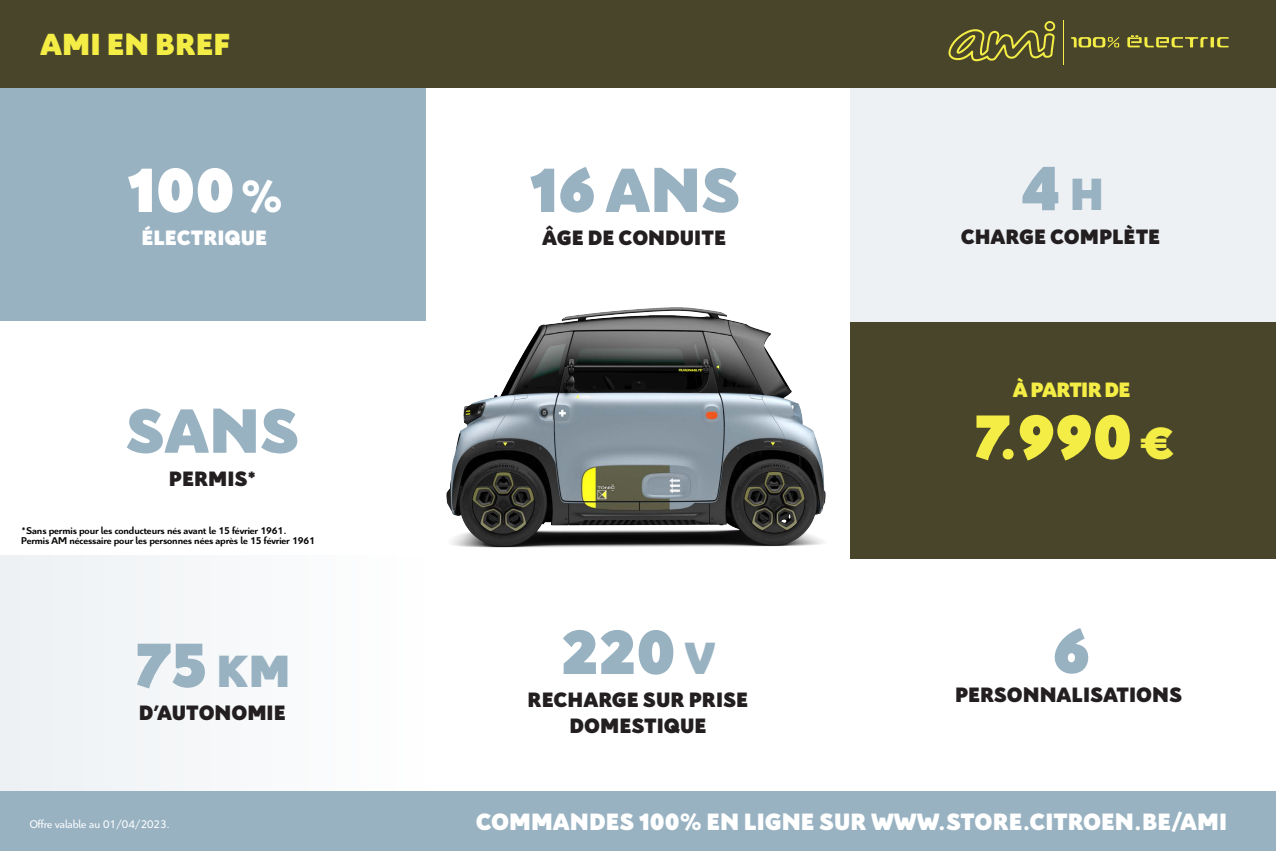
<style>
.page{position:relative;width:1276px;height:851px;background:#fff}
.page>*{position:absolute;margin:0;border:0;box-sizing:border-box;transform-origin:0 0}
.t1{font:900 67.5px "Citroen";color:#98b2c2}
.t2{font:900 67.5px "Citroen";color:#f4ed45}
.t3{font:900 67.5px "Citroen";color:#fff}
.t4{font:900 48.75px "Citroen";color:#f4ed45}
.t5{font:900 33px "Citroen";color:#f4ed45}
.t6{font:900 25.5px "Citroen";color:#fff}
.t7{font:900 22.5px/25.5px "Citroen";color:#231f20;text-align:center}
.t8{font:900 22.5px "Citroen";color:#fff}
.t9{font:900 22.5px "Citroen";letter-spacing:-.03em;color:#f4ed45}
.t10{font:12px "Citroen";color:#fff}
.t11{font:700 10.57px/9.8px "Citroen";letter-spacing:-.005em;color:#040503}
.s1{font-size:48.75px}
</style>
<div class="page">
<div style="left:0;top:85px;width:425px;height:236px;background:#98b2c2"></div>
<div style="left:850px;top:86px;width:426px;height:236px;background:#edf1f4"></div>
<div style="left:0;top:0;width:1276px;height:87px;background:#49452a"></div>
<div style="left:0;top:555px;width:425px;height:236px;background:#f6f8f9"></div>
<img style="left:425px;top:197px;width:602px;height:362px">
<div style="left:850px;top:322px;width:426px;height:236px;background:#49452a"></div>
<div style="left:0;top:791px;width:1276px;height:59px;background:#98b2c2"></div>
<svg style="left:1210px;top:37px;width:4px;height:10px"></svg>
<svg style="left:1217px;top:37px;width:11px;height:10px"></svg>
<svg style="left:1127px;top:35px;width:80px;height:12px"></svg>
<svg style="left:948px;top:21px;width:107px;height:41px"></svg>
<hr style="left:1062px;top:20px;width:1px;height:45px;background:#f4ed45">
<svg style="left:1071px;top:37px;width:48px;height:11px"></svg>
<p class="t5" style="left:40px;top:20px;width:192px">AMI EN BREF</p>
<p class="t3" style="left:127px;top:141px;width:158px">100<span class="s1">%</span></p>
<p class="t8" style="left:141px;top:221px;width:127px">ÉLECTRIQUE</p>
<p class="t1" style="left:125px;top:381px;width:175px">SANS</p>
<p class="t7" style="left:169px;top:465px;width:88px">PERMIS*</p>
<p class="t11" style="left:21px;top:525px;width:295px">*Sans permis pour les conducteurs nés avant le 15 février 1961.<br>Permis AM nécessaire pour les personnes nées après le 15 février 1961</p>
<p class="t1" style="left:134px;top:615px;width:158px">75 <span class="s1">KM</span></p>
<p class="t7" style="left:139px;top:699px;width:148px">D’AUTONOMIE</p>
<p class="t1" style="left:529px;top:141px;width:213px">16 ANS</p>
<p class="t7" style="left:542px;top:224px;width:185px">ÂGE DE CONDUITE</p>
<p class="t1" style="left:560px;top:602px;width:157px">220 <span class="s1">V</span></p>
<p class="t7" style="left:527px;top:686px;width:222px">RECHARGE SUR PRISE<br>DOMESTIQUE</p>
<p class="t1" style="left:1020px;top:139px;width:85px">4<span class="s1">H</span></p>
<p class="t7" style="left:961px;top:222px;width:201px">CHARGE COMPLÈTE</p>
<p class="t9" style="left:1013px;top:373px;width:119px">À PARTIR DE</p>
<p class="t2" style="left:973px;top:387px;width:160px">7.990</p>
<p class="t4" style="left:1138px;top:407px;width:38px">€</p>
<p class="t1" style="left:1052px;top:601px;width:40px">6</p>
<p class="t7" style="left:955px;top:680px;width:229px">PERSONNALISATIONS</p>
<p class="t10" style="left:30px;top:816px;width:142px">Offre valable au 01/04/2023.</p>
<p class="t6" style="left:476px;top:802px;width:753px">COMMANDES 100% EN LIGNE SUR WWW.STORE.CITROEN.BE/AMI</p>
</div>
